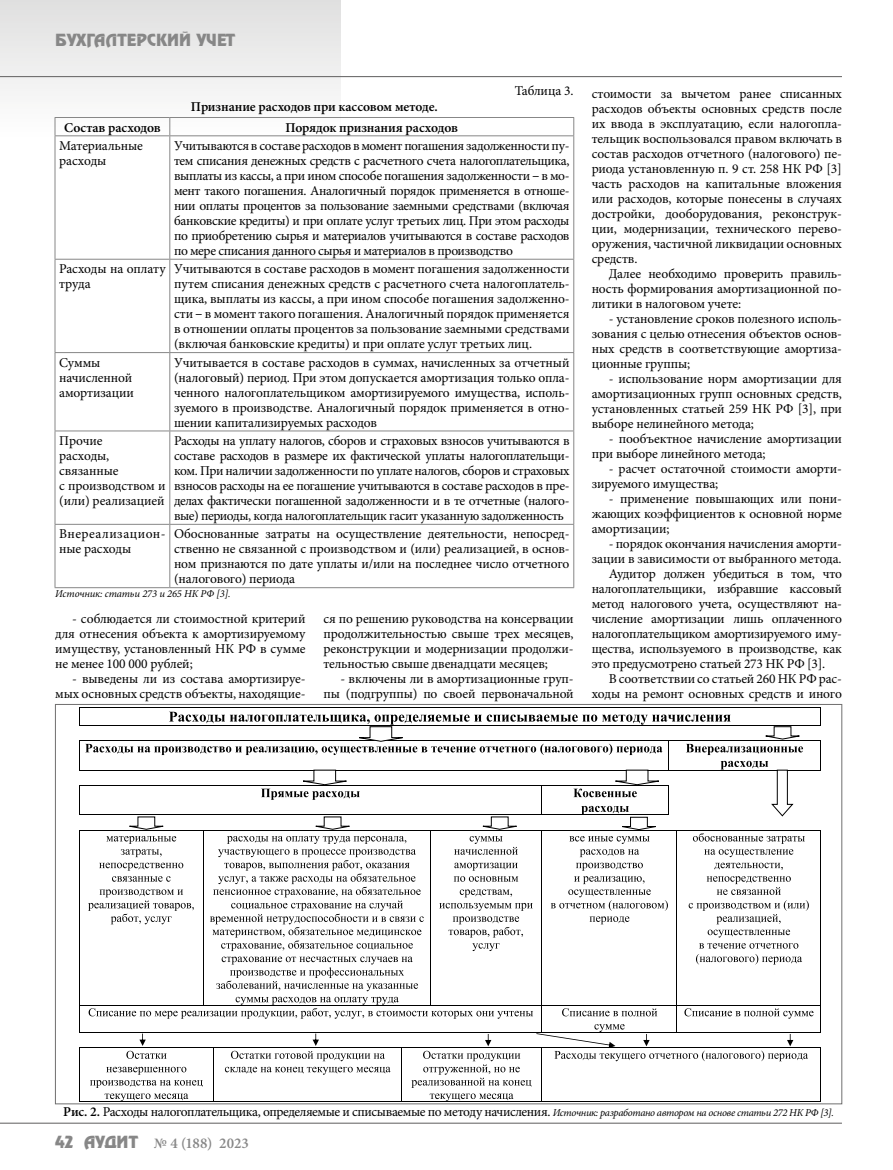
<style>
.page{position:relative;width:893px;height:1170px;background:#fff}
.page>*{position:absolute;margin:0;border:0;box-sizing:border-box;transform-origin:0 0}
.t1{font:600 15px "Minion Pro";letter-spacing:.005em;color:#878787}
.t2{font:15px "AG Zeppelin C";letter-spacing:.01em;color:#878787}
.t3{font:13.5px/15px "Minion Pro";letter-spacing:-.01em;color:#000;text-align:justify}
.t4{font:13.5px "Minion Pro";letter-spacing:-.03em;color:#000}
.t5{font:600 13.5px "Minion Pro";letter-spacing:-.01em;color:#000}
.t6{font:13.5px/15px "Minion Pro";letter-spacing:.025em;color:#000}
.t7{font:italic 10.5px "Minion Pro";letter-spacing:-.01em;color:#000}
.s1{font-family:"Myriad Pro"}
.s2{font-weight:600}
.s3{font-style:italic;font-size:10.5px}
.s4{font-family:"AG Zeppelin C";font-weight:400}
</style>
<div class="page">
<div style="left:0;top:0;width:340px;height:138px;background:linear-gradient(to bottom,#e0e0e0,#fcfcfc)"></div>
<hr style="left:0;top:76px;width:842px;height:1px;background:#706f6f">
<hr style="left:0;top:1122px;width:842px;height:1px;background:#706f6f">
<hr style="left:55px;top:117px;width:115px;height:1px;background:#878787">
<hr style="left:170px;top:117px;width:404px;height:1px;background:#878787">
<hr style="left:55px;top:135px;width:115px;height:1px;background:#878787">
<hr style="left:170px;top:135px;width:404px;height:1px;background:#878787">
<hr style="left:55px;top:259px;width:115px;height:1px;background:#878787">
<hr style="left:170px;top:259px;width:404px;height:1px;background:#878787">
<hr style="left:55px;top:352px;width:115px;height:1px;background:#878787">
<hr style="left:170px;top:352px;width:404px;height:1px;background:#878787">
<hr style="left:55px;top:430px;width:115px;height:1px;background:#878787">
<hr style="left:170px;top:430px;width:404px;height:1px;background:#878787">
<hr style="left:55px;top:524px;width:115px;height:1px;background:#878787">
<hr style="left:170px;top:524px;width:404px;height:1px;background:#878787">
<hr style="left:55px;top:587px;width:115px;height:1px;background:#878787">
<hr style="left:170px;top:587px;width:404px;height:1px;background:#878787">
<svg style="left:55px;top:118px;width:1px;height:17px"></svg>
<svg style="left:169px;top:118px;width:1px;height:17px"></svg>
<svg style="left:573px;top:118px;width:1px;height:17px"></svg>
<hr style="left:55px;top:136px;width:1px;height:123px;background:#878787">
<hr style="left:169px;top:136px;width:1px;height:123px;background:#878787">
<hr style="left:573px;top:136px;width:1px;height:123px;background:#878787">
<hr style="left:55px;top:259px;width:1px;height:93px;background:#878787">
<hr style="left:169px;top:259px;width:1px;height:93px;background:#878787">
<hr style="left:573px;top:259px;width:1px;height:93px;background:#878787">
<hr style="left:55px;top:353px;width:1px;height:77px;background:#878787">
<hr style="left:169px;top:353px;width:1px;height:77px;background:#878787">
<hr style="left:573px;top:353px;width:1px;height:77px;background:#878787">
<hr style="left:55px;top:431px;width:1px;height:93px;background:#878787">
<hr style="left:169px;top:431px;width:1px;height:93px;background:#878787">
<hr style="left:573px;top:431px;width:1px;height:93px;background:#878787">
<hr style="left:55px;top:524px;width:1px;height:63px;background:#878787">
<hr style="left:169px;top:524px;width:1px;height:63px;background:#878787">
<hr style="left:573px;top:524px;width:1px;height:63px;background:#878787">
<hr style="left:79px;top:707px;width:741px;height:1px;background:#000">
<hr style="left:80px;top:724px;width:740px;height:1px;background:#000">
<svg style="left:820px;top:707px;width:1px;height:18px"></svg>
<hr style="left:669px;top:739px;width:151px;height:1px;background:#000">
<hr style="left:669px;top:769px;width:151px;height:1px;background:#000">
<svg style="left:820px;top:740px;width:1px;height:30px"></svg>
<hr style="left:677px;top:829px;width:143px;height:1px;background:#000">
<hr style="left:820px;top:830px;width:1px;height:174px;background:#000">
<hr style="left:677px;top:1004px;width:143px;height:1px;background:#000">
<hr style="left:677px;top:1031px;width:143px;height:1px;background:#000">
<svg style="left:820px;top:1004px;width:1px;height:28px"></svg>
<svg style="left:105px;top:1093px;width:83px;height:8px"></svg>
<svg style="left:430px;top:1093px;width:83px;height:8px"></svg>
<hr style="left:542px;top:1047px;width:278px;height:1px;background:#000">
<hr style="left:79px;top:1047px;width:1px;height:54px;background:#000">
<hr style="left:213px;top:1047px;width:1px;height:54px;background:#000">
<hr style="left:401px;top:1047px;width:1px;height:54px;background:#000">
<hr style="left:541px;top:1047px;width:1px;height:54px;background:#000">
<hr style="left:820px;top:1047px;width:1px;height:54px;background:#000">
<svg style="left:79px;top:708px;width:734px;height:379px"></svg>
<p class="t2" style="left:55px;top:31px;width:181px">БУХГАЛТЕРСКИЙ УЧЕТ</p>
<p class="t5" style="left:191px;top:97px;width:248px">Признание расходов при кассовом методе.</p>
<p class="t3" style="left:515px;top:83px;width:60px">Таблица 3.</p>
<p class="t5" style="left:64px;top:118px;width:98px">Состав расходов</p>
<p class="t5" style="left:286px;top:118px;width:174px">Порядок признания расходов</p>
<p class="t3" style="left:59px;top:138px;width:85px">Материальные расходы</p>
<p class="t3" style="left:174px;top:138px;width:397px">Учитываются в составе расходов в момент погашения задолженности пу&shy;тем списания денежных средств с расчетного счета налогоплательщика, выплаты из кассы, а при ином способе погашения задолженности <span class="s1">–</span> в мо&shy;мент такого погашения. Аналогичный порядок применяется в отноше&shy;нии оплаты процентов за пользование заемными средствами (включая банковские кредиты) и при оплате услуг третьих лиц. При этом расходы по приобретению сырья и материалов учитываются в составе расходов по мере списания данного сырья и материалов в производство</p>
<p class="t3" style="left:59px;top:261px;width:108px">Расходы на оплату труда</p>
<p class="t3" style="left:174px;top:261px;width:397px">Учитываются в составе расходов в момент погашения задолженности путем списания денежных средств с расчетного счета налогоплатель&shy;щика, выплаты из кассы, а при ином способе погашения задолженно&shy;сти <span class="s1">–</span> в момент такого погашения. Аналогичный порядок применяется в отношении оплаты процентов за пользование заемными средствами (включая банковские кредиты) и при оплате услуг третьих лиц.</p>
<p class="t3" style="left:59px;top:355px;width:76px;text-align:left">Суммы начисленной амортизации</p>
<p class="t3" style="left:174px;top:355px;width:397px">Учитывается в составе расходов в суммах, начисленных за отчетный (налоговый) период. При этом допускается амортизация только опла&shy;ченного налогоплательщиком амортизируемого имущества, исполь&shy;зуемого в производстве. Аналогичный порядок применяется в отно&shy;шении капитализируемых расходов</p>
<p class="t3" style="left:59px;top:433px;width:108px;text-align:left">Прочие<br>расходы, связанные<br>с производством и (или) реализацией</p>
<p class="t3" style="left:174px;top:433px;width:397px">Расходы на уплату налогов, сборов и страховых взносов учитываются в составе расходов в размере их фактической уплаты налогоплательщи&shy;ком. При наличии задолженности по уплате налогов, сборов и страховых взносов расходы на ее погашение учитываются в составе расходов в пре&shy;делах фактически погашенной задолженности и в те отчетные (налого&shy;вые) периоды, когда налогоплательщик гасит указанную задолженность</p>
<p class="t6" style="left:59px;top:526px;width:108px">Внереализацион&shy;ные расходы</p>
<p class="t3" style="left:174px;top:526px;width:397px">Обоснованные затраты на осуществление деятельности, непосред&shy;ственно не связанной с производством и (или) реализацией, в основ&shy;ном признаются по дате уплаты и/или на последнее число отчетного (налогового) периода</p>
<p class="t7" style="left:55px;top:586px;width:177px">Источник: статьи 273 и 265 НК РФ [3].</p>
<p class="t3" style="left:55px;top:611px;width:252px;text-indent:17px">- соблюдается ли стоимостной критерий для отнесения объекта к амортизируемому имуществу, установленный НК РФ в сумме не менее 100 000 рублей;</p>
<p class="t3" style="left:55px;top:671px;width:252px;text-align:right">- выведены ли из состава амортизируе&shy;мых основных средств объекты, находящие-</p>
<p class="t3" style="left:323px;top:611px;width:252px">ся по решению руководства на консервации продолжительностью свыше трех месяцев, реконструкции и модернизации продолжи&shy;тельностью свыше двенадцати месяцев;</p>
<p class="t3" style="left:323px;top:671px;width:252px;text-align:right">- включены ли в амортизационные груп&shy;пы (подгруппы) по своей первоначальной</p>
<p class="t3" style="left:592px;top:86px;width:252px">стоимости за вычетом ранее списанных расходов объекты основных средств после их ввода в эксплуатацию, если налогопла&shy;тельщик воспользовался правом включать в состав расходов отчетного (налогового) пе&shy;риода установленную п. 9 ст. 258 НК РФ [3] часть расходов на капитальные вложения или расходов, которые понесены в случаях достройки, дооборудования, реконструк&shy;ции, модернизации, технического перево&shy;оружения, частичной ликвидации основных средств.</p>
<p class="t3" style="left:592px;top:266px;width:252px;text-indent:17px">Далее необходимо проверить правиль&shy;ность формирования амортизационной по&shy;литики в налоговом учете:</p>
<p class="t3" style="left:592px;top:311px;width:252px;text-indent:17px">- установление сроков полезного исполь&shy;зования с целью отнесения объектов основ&shy;ных средств в соответствующие амортиза&shy;ционные группы;</p>
<p class="t3" style="left:592px;top:371px;width:252px;text-indent:17px">- использование норм амортизации для амортизационных групп основных средств, установленных статьей 259 НК РФ [3], при выборе нелинейного метода;</p>
<p class="t3" style="left:592px;top:431px;width:252px;text-indent:17px">- пообъектное начисление амортизации при выборе линейного метода;</p>
<p class="t3" style="left:592px;top:461px;width:252px;text-indent:17px">- расчет остаточной стоимости аморти&shy;зируемого имущества;</p>
<p class="t3" style="left:592px;top:491px;width:252px;text-indent:17px">- применение повышающих или пони&shy;жающих коэффициентов к основной норме амортизации;</p>
<p class="t3" style="left:609px;top:536px;width:235px">- порядок окончания начисления аморти-</p>
<p class="t3" style="left:592px;top:551px;width:251px">зации в зависимости от выбранного метода.</p>
<p class="t3" style="left:609px;top:566px;width:235px">Аудитор должен убедиться в том, что</p>
<p class="t3" style="left:592px;top:581px;width:252px">налогоплательщики, избравшие кассовый</p>
<p class="t3" style="left:592px;top:596px;width:252px">метод налогового учета, осуществляют на-</p>
<p class="t3" style="left:592px;top:611px;width:252px">числение амортизации лишь оплаченного</p>
<p class="t3" style="left:592px;top:626px;width:252px">налогоплательщиком амортизируемого иму-</p>
<p class="t3" style="left:592px;top:641px;width:252px">щества, используемого в производстве, как</p>
<p class="t3" style="left:592px;top:656px;width:235px">это предусмотрено статьей 273 НК РФ [3].</p>
<p class="t3" style="left:609px;top:671px;width:235px">В соответствии со статьей 260 НК РФ рас-</p>
<p class="t3" style="left:592px;top:686px;width:252px">ходы на ремонт основных средств и иного</p>
<p class="t4" style="left:63px;top:1102px;width:772px"><span class="s2">Рис. 2.</span> Расходы налогоплательщика, определяемые и списываемые по методу начисления. <span class="s3">Источник: разработано автором на основе статьи 272 НК РФ [3].</span></p>
<p class="t1" style="left:55px;top:1133px;width:195px"><span class="s4">42 АУДИТ</span> № 4 (188) 2023</p>
</div>
